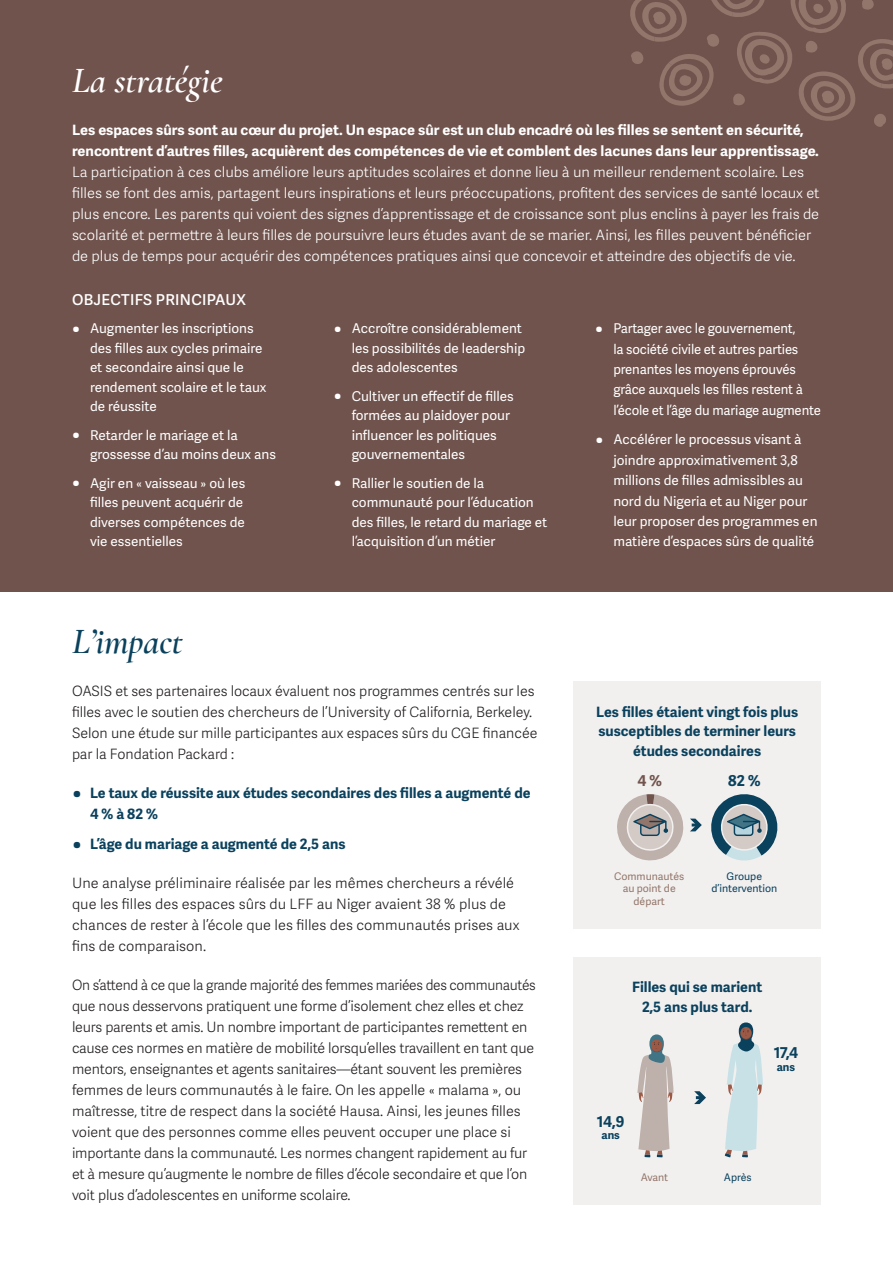
<style>
.page{position:relative;width:893px;height:1263px;background:#fff}
.page>*{position:absolute;margin:0;border:0;box-sizing:border-box;transform-origin:0 0}
.text-h1{font:italic 600 36px "Cormorant Garamond";color:#fff}
.text-h1-2{font:italic 600 36px "Cormorant Garamond";color:#0a415d}
.text-h2{font:600 15px "Adelle Sans";letter-spacing:.02em;color:#fff}
.t1{font:700 15px "Adelle Sans";color:#0a415d}
.t2{font:700 15px "Adelle Sans";color:#72554e}
.Text-body-primary{font:300 14.25px/21px "Adelle Sans";color:#fff}
.Text-body-primary-2{font:300 14.25px/21px "Adelle Sans";letter-spacing:-.01em;color:#231f20;scale:.96 1}
.Text-body-primary-3{font:300 14.25px/21px "Adelle Sans";letter-spacing:-.01em;color:#231f20}
.t3{font:700 14.25px/19.5px "Adelle Sans";color:#0a415d;text-align:center}
.t4{font:13.5px/19.5px "Adelle Sans";color:#fff}
.t5{font:700 11.25px "Adelle Sans";color:#0a415d}
.t6{font:10.5px/12.6px "Adelle Sans";color:#93766b;text-align:center}
.t7{font:10.5px/12.6px "Adelle Sans";color:#0a415d;text-align:center}
.s1{font-weight:700}
.s2{font-size:20.25px}
.s3{font-size:21.3px}
</style>
<div class="page">
<div style="left:0;top:0;width:893px;height:591px;background:#70534d"></div>
<svg style="left:630px;top:0;width:263px;height:127px"></svg>
<div style="left:573px;top:681px;width:248px;height:248px;background:#f2f0ef"></div>
<svg style="left:617px;top:794px;width:161px;height:67px"></svg>
<div style="left:573px;top:957px;width:248px;height:248px;background:#f2f0ef"></div>
<svg style="left:637px;top:1034px;width:37px;height:123px"></svg>
<svg style="left:725px;top:1022px;width:38px;height:135px"></svg>
<svg style="left:694px;top:1091px;width:12px;height:13px"></svg>
<p class="text-h1" style="left:72px;top:59px;width:152px">La stratégie</p>
<p class="Text-body-primary" style="left:72px;top:120px;width:749px"><span class="s1">Les espaces sûrs sont au cœur du projet. Un espace sûr est un club encadré où les filles se sentent en sécurité, rencontrent d’autres filles, acquièrent des compétences de vie et comblent des lacunes dans leur apprentissage.<br></span>La participation à ces clubs améliore leurs aptitudes scolaires et donne lieu à un meilleur rendement scolaire. Les filles se font des amis, partagent leurs inspirations et leurs préoccupations, profitent des services de santé locaux et plus encore. Les parents qui voient des signes d’apprentissage et de croissance sont plus enclins à payer les frais de scolarité et permettre à leurs filles de poursuivre leurs études avant de se marier. Ainsi, les filles peuvent bénéficier de plus de temps pour acquérir des compétences pratiques ainsi que concevoir et atteindre des objectifs de vie.</p>
<p class="text-h2" style="left:72px;top:291px;width:175px">OBJECTIFS PRINCIPAUX</p>
<p class="t4" style="left:90px;top:319px;width:178px;text-indent:-18px"><span class="s2">•</span> Augmenter les inscriptions des filles aux cycles primaire et secondaire ainsi que le rendement scolaire et le taux de réussite</p>
<p class="t4" style="left:90px;top:426px;width:188px;text-indent:-18px"><span class="s2">•</span> Retarder le mariage et la grossesse d’au moins deux ans</p>
<p class="t4" style="left:90px;top:474px;width:157px;text-indent:-18px"><span class="s2">•</span> Agir en « vaisseau » où les filles peuvent acquérir de diverses compétences de vie essentielles</p>
<p class="t4" style="left:352px;top:319px;width:175px;text-indent:-18px"><span class="s2">•</span> Accroître considérablement les possibilités de leadership des adolescentes</p>
<p class="t4" style="left:352px;top:387px;width:164px;text-indent:-18px"><span class="s2">•</span> Cultiver un effectif de filles formées au plaidoyer pour influencer les politiques gouvernementales</p>
<p class="t4" style="left:352px;top:474px;width:197px;text-indent:-18px"><span class="s2">•</span> Rallier le soutien de la communauté pour l’éducation des filles, le retard du mariage et l’acquisition d’un métier</p>
<p class="t4" style="left:613px;top:319px;width:209px;line-height:20.4px;text-indent:-18px"><span class="s2">•</span> Partager avec le gouvernement,<br>la société civile et autres parties prenantes les moyens éprouvés grâce auxquels les filles restent à l’école et l’âge du mariage augmente</p>
<p class="t4" style="left:613px;top:430px;width:206px;line-height:20.4px;text-indent:-18px"><span class="s2">•</span> Accélérer le processus visant à joindre approximativement 3,8 millions de filles admissibles au nord du Nigeria et au Niger pour leur proposer des programmes en matière d’espaces sûrs de qualité</p>
<p class="text-h1-2" style="left:72px;top:620px;width:112px">L’impact</p>
<p class="Text-body-primary-3" style="left:72px;top:681px;width:467px">OASIS et ses partenaires locaux évaluent nos programmes centrés sur les filles avec le soutien des chercheurs de l’University of California, Berkeley.<br>Selon une étude sur mille participantes aux espaces sûrs du CGE financée par la Fondation Packard :</p>
<p class="t3" style="left:90px;top:783px;width:442px;line-height:21px;text-align:left;text-indent:-18px"><span class="s3">•</span> Le taux de réussite aux études secondaires des filles a augmenté de<br>4 % à 82 %</p>
<p class="t3" style="left:72px;top:835px;width:275px"><span class="s3">•</span> L’âge du mariage a augmenté de 2,5 ans</p>
<p class="Text-body-primary-3" style="left:72px;top:873px;width:449px">Une analyse préliminaire réalisée par les mêmes chercheurs a révélé que les filles des espaces sûrs du LFF au Niger avaient 38 % plus de chances de rester à l’école que les filles des communautés prises aux fins de comparaison.</p>
<p class="Text-body-primary-2" style="left:72px;top:975px;width:485px">On s’attend à ce que la grande majorité des femmes mariées des communautés que nous desservons pratiquent une forme d’isolement chez elles et chez leurs parents et amis. Un nombre important de participantes remettent en cause ces normes en matière de mobilité lorsqu’elles travaillent en tant que mentors, enseignantes et agents sanitaires—étant souvent les premières femmes de leurs communautés à le faire. On les appelle « malama », ou maîtresse, titre de respect dans la société Hausa. Ainsi, les jeunes filles voient que des personnes comme elles peuvent occuper une place si importante dans la communauté. Les normes changent rapidement au fur et à mesure qu’augmente le nombre de filles d’école secondaire et que l’on voit plus d’adolescentes en uniforme scolaire.</p>
<p class="t3" style="left:596px;top:702px;width:203px">Les filles étaient vingt fois plus susceptibles de terminer leurs études secondaires</p>
<p class="t2" style="left:637px;top:772px;width:26px">4 %</p>
<p class="t1" style="left:728px;top:771px;width:34px">82 %</p>
<p class="t6" style="left:614px;top:870px;width:72px">Communautés au point de départ</p>
<p class="t7" style="left:711px;top:870px;width:67px">Groupe d’intervention</p>
<p class="t3" style="left:632px;top:978px;width:132px">Filles qui se marient<br>2,5 ans plus tard.</p>
<p class="t1" style="left:774px;top:1044px;width:26px">17,4</p>
<p class="t5" style="left:777px;top:1060px;width:20px">ans</p>
<p class="t1" style="left:597px;top:1112px;width:29px">14,9</p>
<p class="t5" style="left:601px;top:1128px;width:20px">ans</p>
<p class="t6" style="left:641px;top:1171px;width:29px">Avant</p>
<p class="t7" style="left:724px;top:1171px;width:29px">Après</p>
</div>
